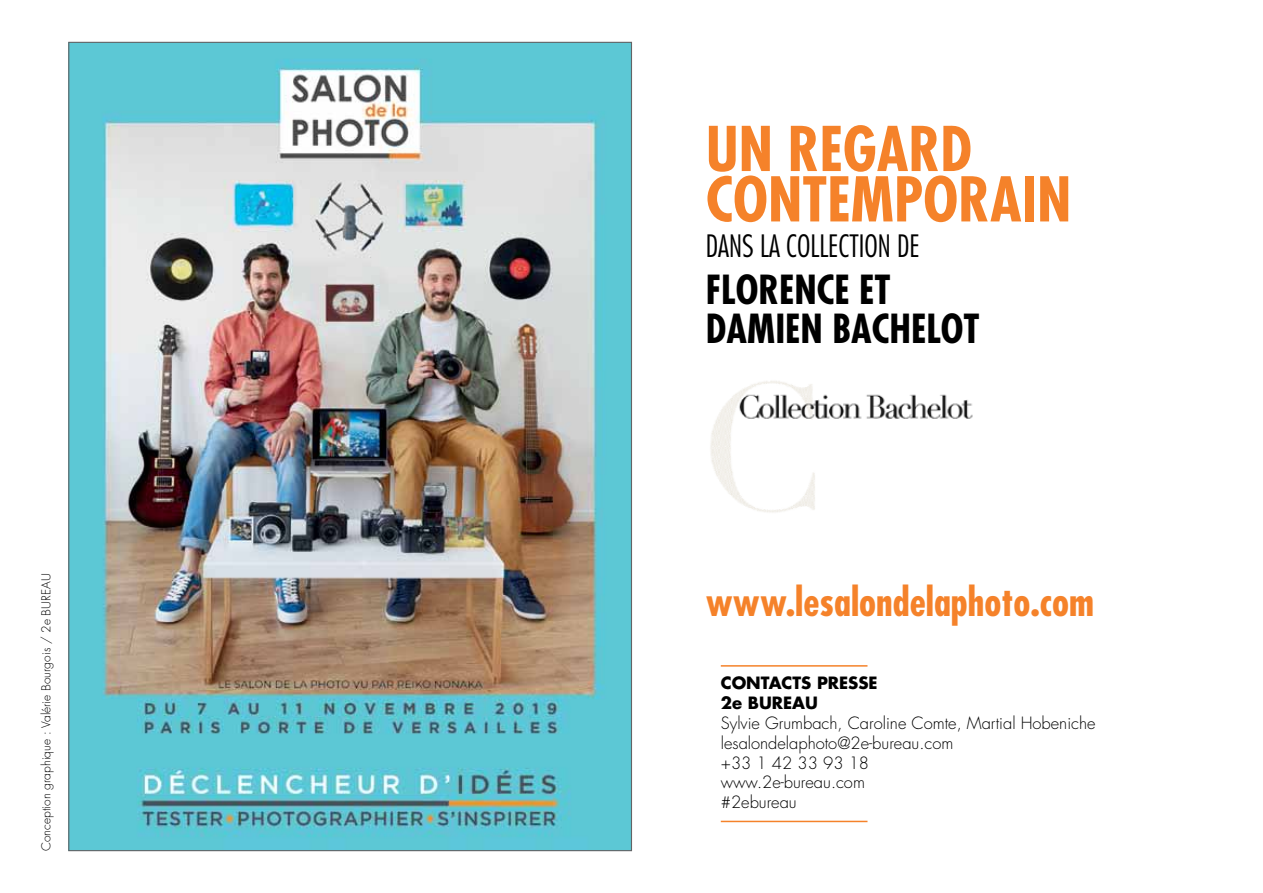
<style>
.page{position:relative;width:1263px;height:893px;background:#fff}
.page>*{position:absolute;margin:0;border:0;box-sizing:border-box;transform-origin:0 0}
.t1{font:700 condensed 60px/50.4px "Futura";color:#f5822a}
.t2{font:700 condensed 39px/39px "Futura";color:#000}
.t3{font:700 condensed 39px "Futura";color:#f5822a}
.t4{font:300 condensed 30px "Futura";color:#000}
.t5{font:300 16.5px/19.8px "Futura";color:#000}
.t6{font:700 16.5px/19.8px "Futura";color:#000}
.t7{font:300 12px "Futura";color:#000}
</style>
<div class="page">
<img style="left:70px;top:44px;width:560px;height:805px">
<hr style="left:721px;top:665px;width:146px;height:2px;background:#f5822a">
<hr style="left:721px;top:821px;width:146px;height:1px;background:#f5822a">
<img style="left:710px;top:381px;width:263px;height:132px">
<p class="t7" style="left:38px;top:851px;width:279px;rotate:-90deg">Conception graphique : Valérie Bourgois / 2e BUREAU</p>
<h1 class="t1" style="left:706px;top:123px;width:367px">UN REGARD<br>CONTEMPORAIN</h1>
<h3 class="t4" style="left:706px;top:228px;width:215px">DANS LA COLLECTION DE</h3>
<h2 class="t2" style="left:706px;top:270px;width:275px">FLORENCE ET<br>DAMIEN BACHELOT</h2>
<h2 class="t3" style="left:706px;top:577px;width:390px">www.lesalondelaphoto.com</h2>
<p class="t6" style="left:721px;top:673px;width:158px">CONTACTS PRESSE<br>2e BUREAU</p>
<p class="t5" style="left:721px;top:713px;width:376px">Sylvie Grumbach, Caroline Comte, Martial Hobeniche lesalondelaphoto@2e-bureau.com<br>+33 1 42 33 93 18<br>www.2e-bureau.com<br>#2ebureau</p>
</div>
